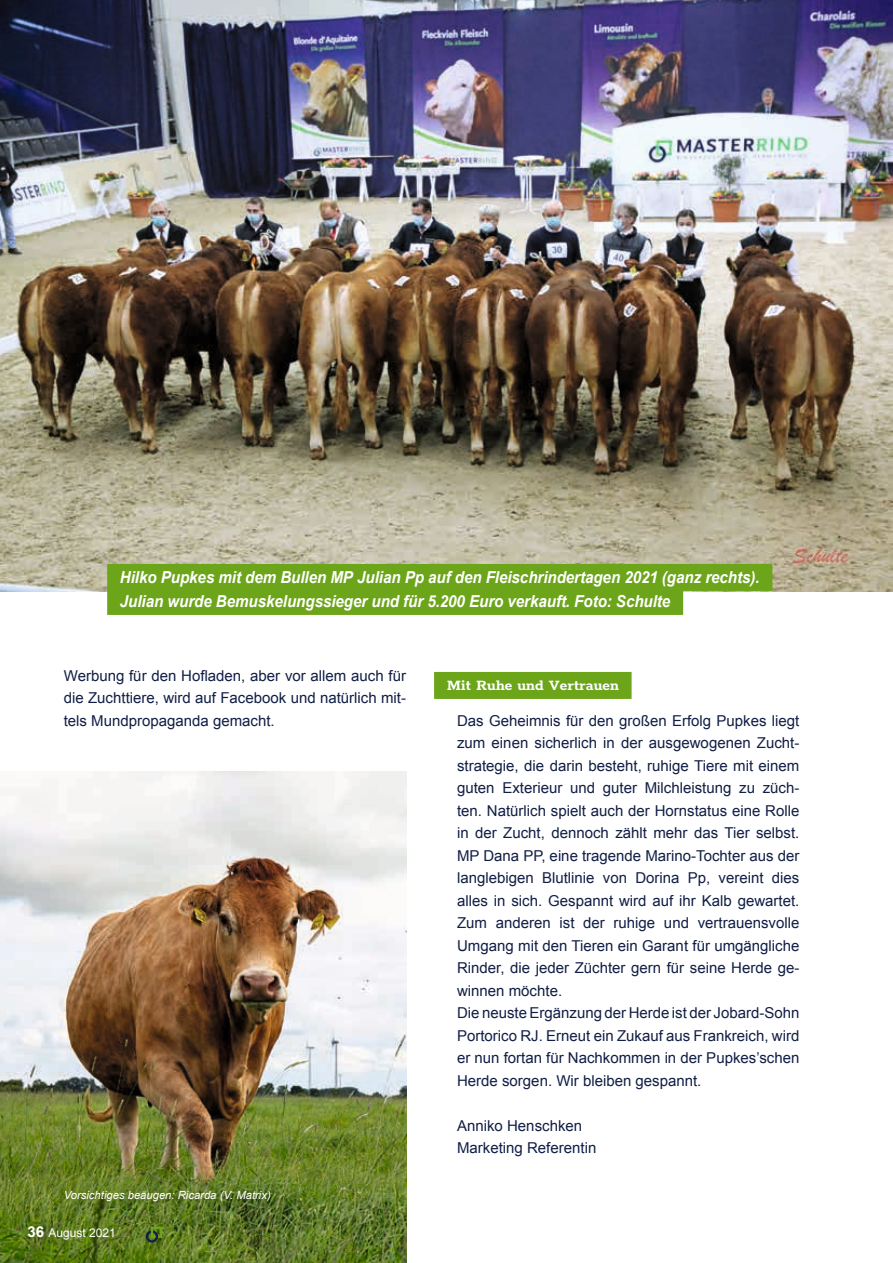
<style>
.page{position:relative;width:893px;height:1263px;background:#fff}
.page>*{position:absolute;margin:0;border:0;box-sizing:border-box;transform-origin:0 0}
.t1{font:italic 700 16.5px/24px "Arial";letter-spacing:-.005em;color:#fff;scale:.92 1}
.t2{font:700 16.5px "Rokkitt";color:#fff}
.t3{font:15px/22.5px "Arial";color:#111e45}
.t4{font:12px "Arial";color:#fff}
.t5{font:italic 11.25px "Arial";color:#fff}
.s1{font-weight:700;font-size:15px}
</style>
<div class="page">
<img style="left:0;top:0;width:893px;height:591px">
<div style="left:107px;top:564px;width:665px;height:27px;background:#6ca519"></div>
<div style="left:107px;top:588px;width:576px;height:27px;background:#6ca519"></div>
<div style="left:434px;top:672px;width:198px;height:27px;background:#6ca519"></div>
<img style="left:0;top:772px;width:406px;height:491px">
<svg style="left:146px;top:1226px;width:16px;height:17px"></svg>
<p class="t1" style="left:120px;top:566px;width:697px">Hilko Pupkes mit dem Bullen MP Julian Pp auf den Fleischrindertagen 2021 (ganz rechts).<br>Julian wurde Bemuskelungssieger und für 5.200 Euro verkauft. Foto: Schulte</p>
<p class="t3" style="left:64px;top:664px;width:344px;text-align:justify">Werbung für den Hofladen, aber vor allem auch für die Zuchttiere, wird auf Facebook und natürlich mit&shy;tels Mundpropaganda gemacht.</p>
<p class="t5" style="left:64px;top:1187px;width:208px">Vorsichtiges beäugen: Ricarda (V. Matrix)</p>
<p class="t4" style="left:28px;top:1225px;width:90px"><span class="s1">36</span> August 2021</p>
<p class="t2" style="left:447px;top:674px;width:173px">Mit Ruhe und Vertrauen</p>
<p class="t3" style="left:457px;top:709px;width:344px">Das Geheimnis für den großen Erfolg Pupkes liegt zum einen sicherlich in der ausgewogenen Zucht&shy;strategie, die darin besteht, ruhige Tiere mit einem guten Exterieur und guter Milchleistung zu züch&shy;ten. Natürlich spielt auch der Hornstatus eine Rolle in der Zucht, dennoch zählt mehr das Tier selbst.<br>MP Dana PP, eine tragende Marino-Tochter aus der langlebigen Blutlinie von Dorina Pp, vereint dies alles in sich. Gespannt wird auf ihr Kalb gewartet.<br>Zum anderen ist der ruhige und vertrauensvolle Umgang mit den Tieren ein Garant für umgängliche Rinder, die jeder Züchter gern für seine Herde ge&shy;winnen möchte.<br>Die neuste Ergänzung der Herde ist der Jobard-Sohn Portorico RJ. Erneut ein Zukauf aus Frankreich, wird er nun fortan für Nachkommen in der Pupkes’schen Herde sorgen. Wir bleiben gespannt.</p>
<p class="t3" style="left:457px;top:1114px;width:141px">Anniko Henschken<br>Marketing Referentin</p>
</div>
